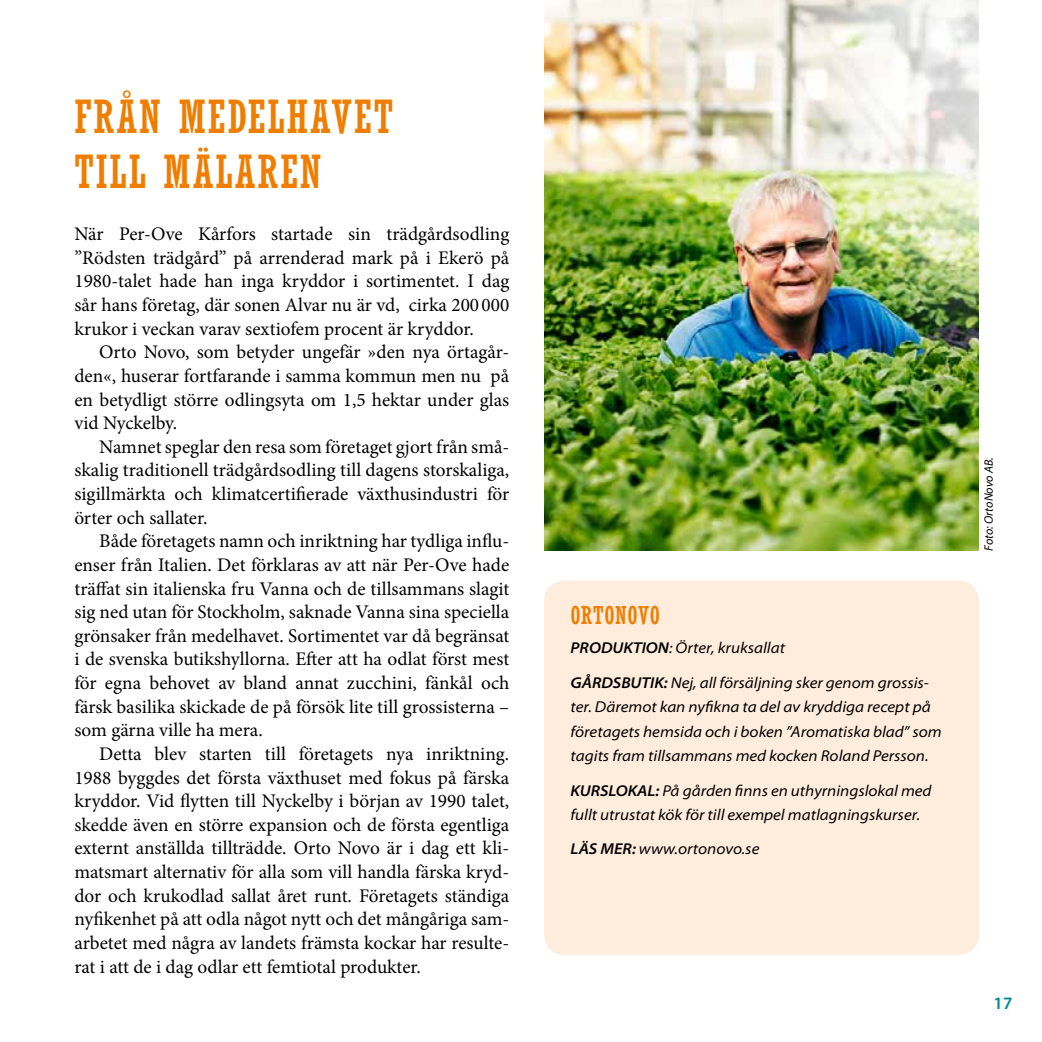
<style>
.page{position:relative;width:1042px;height:1042px;background:#fff}
.page>*{position:absolute;margin:0;border:0;box-sizing:border-box;transform-origin:0 0}
.t1{font:condensed 45.5px/54.6px "Rockwell";letter-spacing:.045em;color:#ef7d00}
.t2{font:condensed 24.5px "Rockwell";letter-spacing:.025em;color:#ef7d00}
.t3{font:19.25px/23.6px "Minion Pro";color:#000;text-align:justify}
.t4{font:600 17.5px "Myriad Pro";color:#008e90}
.t5{font:italic semi-expanded 15.75px/24.5px "Myriad Pro";color:#000}
.t6{font:italic 12.25px "Myriad Pro";color:#000}
.s1{font-weight:600}
</style>
<div class="page">
<div style="left:544px;top:580px;width:435px;height:375px;background:#feeddd;border-radius:21px"></div>
<img style="left:544px;top:0;width:435px;height:551px">
<h1 class="t1" style="left:74px;top:90px;width:320px">FRÅN MEDELHAVET<br>TILL MÄLAREN</h1>
<p class="t3" style="left:74px;top:222px;width:436px">När Per-Ove Kårfors startade sin trädgårdsodling ”Rödsten trädgård” på arrenderad mark på i Ekerö på 1980-talet hade han inga kryddor i sortimentet. I dag sår hans företag, där sonen Alvar nu är vd, cirka 200 000 krukor i veckan varav sextiofem procent är kryddor.</p>
<p class="t3" style="left:74px;top:340px;width:436px;text-indent:25px">Orto Novo, som betyder ungefär »den nya örtagår&shy;den«, huserar fortfarande i samma kommun men nu på en betydligt större odlingsyta om 1,5 hektar under glas vid Nyckelby.</p>
<p class="t3" style="left:74px;top:435px;width:436px;text-indent:25px">Namnet speglar den resa som företaget gjort från små&shy;skalig traditionell trädgårdsodling till dagens storskaliga, sigillmärkta och klimatcertifierade växthusindustri för örter och sallater.</p>
<p class="t3" style="left:74px;top:529px;width:436px;text-indent:25px">Både företagets namn och inriktning har tydliga influ&shy;enser från Italien. Det förklaras av att när Per-Ove hade träffat sin italienska fru Vanna och de tillsammans slagit sig ned utan för Stockholm, saknade Vanna sina speciella grönsaker från medelhavet. Sortimentet var då begränsat i de svenska butikshyllorna. Efter att ha odlat först mest för egna behovet av bland annat zucchini, fänkål och färsk basilika skickade de på försök lite till grossisterna – som gärna ville ha mera.</p>
<p class="t3" style="left:74px;top:742px;width:436px;text-indent:25px">Detta blev starten till företagets nya inriktning.<br>1988 byggdes det första växthuset med fokus på färska kryddor. Vid flytten till Nyckelby i början av 1990 talet, skedde även en större expansion och de första egentliga externt anställda tillträdde. Orto Novo är i dag ett kli&shy;matsmart alternativ för alla som vill handla färska kryd&shy;dor och krukodlad sallat året runt. Företagets ständiga nyfikenhet på att odla något nytt och det mångåriga sam&shy;arbetet med några av landets främsta kockar har resulte&shy;rat i att de i dag odlar ett femtiotal produkter.</p>
<p class="t2" style="left:570px;top:601px;width:91px">ORTONOVO</p>
<p class="t5" style="left:570px;top:631px;width:360px;line-height:34.5px"><span class="s1">PRODUKTION</span>: Örter, kruksallat<br><span class="s1">GÅRDSBUTIK:</span> Nej, all försäljning sker genom grossis-</p>
<p class="t5" style="left:570px;top:695px;width:373px">ter. Däremot kan nyfikna ta del av kryddiga recept på företagets hemsida och i boken ”Aromatiska blad” som tagits fram tillsammans med kocken Roland Persson.</p>
<p class="t5" style="left:570px;top:778px;width:363px"><span class="s1">KURSLOKAL:</span> På gården finns en uthyrningslokal med fullt utrustat kök för till exempel matlagningskurser.</p>
<p class="t5" style="left:570px;top:837px;width:190px"><span class="s1">LÄS MER:</span> www.ortonovo.se</p>
<p class="t6" style="left:981px;top:551px;width:95px;rotate:-90deg">Foto: OrtoNovo AB.</p>
<p class="t4" style="left:993px;top:992px;width:20px">17</p>
</div>
